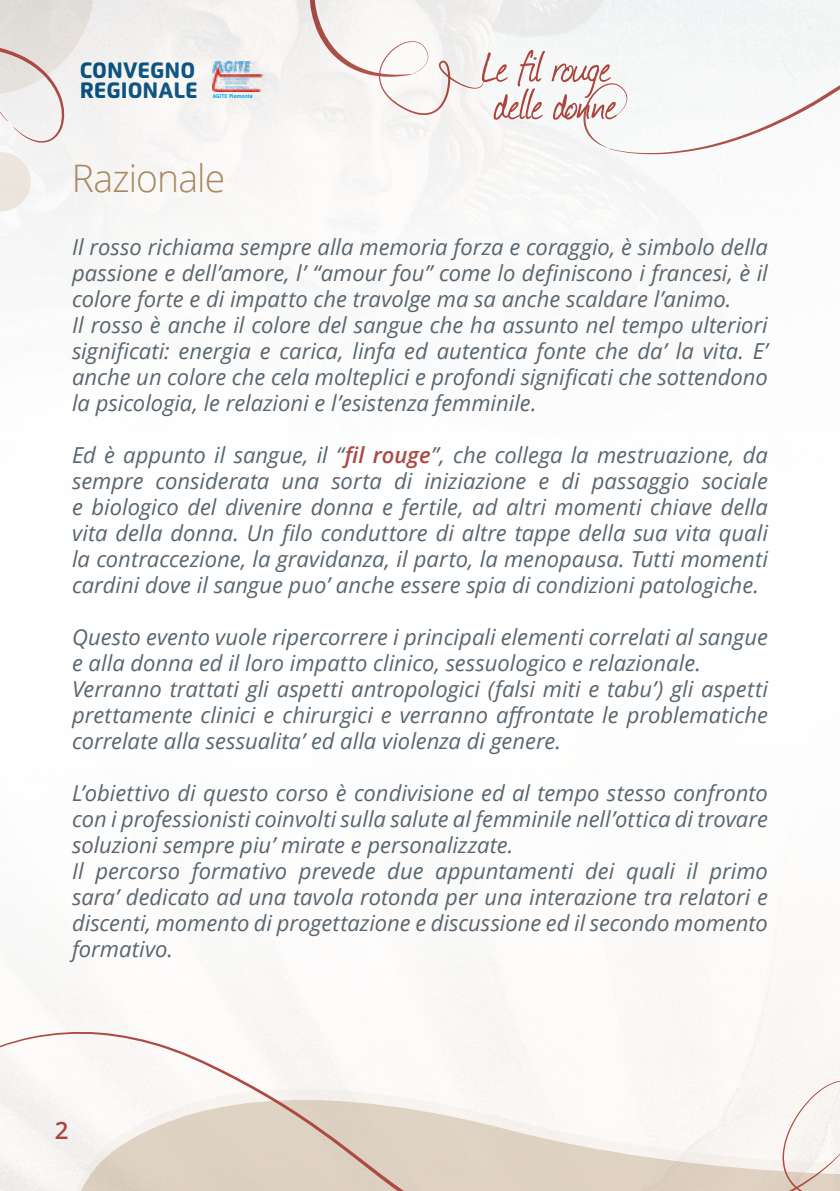
<style>
.page{position:relative;width:840px;height:1191px;background:#fff}
.page>*{position:absolute;margin:0;border:0;box-sizing:border-box;transform-origin:0 0}
.t1{font:50.2px/37.6px "Journal";letter-spacing:-.015em;color:#ab443c}
.t2{font:300 38px "Open Sans";letter-spacing:-.02em;color:#a9895f}
.t3{font:600 24px "Open Sans";color:#ab443c}
.t4{font:800 22.2px/20.4px "Flexo";color:#005283}
.t5{font:italic 22px/26px "Open Sans";color:#5a666f}
.t6{font:700 5.6px "Asap";color:#00b1f3}
.s1{font-weight:600;color:#ac4a43}
</style>
<div class="page">
<img style="left:0;top:0;width:839px;height:1030px">
<svg style="left:94px;top:0;width:460px;height:121px;fill:#f5f3f2"></svg>
<svg style="left:0;top:0;width:94px;height:143px"></svg>
<svg style="left:0;top:1030px;width:839px;height:161px;fill:#f8f5f3"></svg>
<svg style="left:781px;top:1080px;width:58px;height:111px"></svg>
<svg style="left:0;top:152px;width:31px;height:59px"></svg>
<p class="t4" style="left:80px;top:60px;width:120px">CONVEGNO<br>REGIONALE</p>
<p class="t6" style="left:213px;top:93px;width:42px">AGITE Piemonte</p>
<h2 class="t2" style="left:72px;top:152px;width:155px">Razionale</h2>
<h1 class="t1" style="left:481px;top:47px;width:137px">Le fil rouge delle donne</h1>
<p class="t5" style="left:72px;top:233px;width:697px">Il rosso richiama sempre alla memoria forza e coraggio, è simbolo della passione e dell’amore, l’ “amour fou” come lo definiscono i francesi, è il colore forte e di impatto che travolge ma sa anche scaldare l’animo.<br>Il rosso è anche il colore del sangue che ha assunto nel tempo ulteriori significati: energia e carica, linfa ed autentica fonte che da’ la vita. E’ anche un colore che cela molteplici e profondi significati che sottendono la psicologia, le relazioni e l’esistenza femminile.</p>
<p class="t5" style="left:72px;top:441px;width:697px;text-align:justify">Ed è appunto il sangue, il “<span class="s1">fil rouge</span>”, che collega la mestruazione, da sempre considerata una sorta di iniziazione e di passaggio sociale e biologico del divenire donna e fertile, ad altri momenti chiave della vita della donna. Un filo conduttore di altre tappe della sua vita quali la contraccezione, la gravidanza, il parto, la menopausa. Tutti momenti cardini dove il sangue puo’ anche essere spia di condizioni patologiche.</p>
<p class="t5" style="left:72px;top:623px;width:697px">Questo evento vuole ripercorrere i principali elementi correlati al sangue e alla donna ed il loro impatto clinico, sessuologico e relazionale.<br>Verranno trattati gli aspetti antropologici (falsi miti e tabu’) gli aspetti prettamente clinici e chirurgici e verranno affrontate le problematiche correlate alla sessualita’ ed alla violenza di genere.</p>
<p class="t5" style="left:72px;top:779px;width:697px">L’obiettivo di questo corso è condivisione ed al tempo stesso confronto con i professionisti coinvolti sulla salute al femminile nell’ottica di trovare soluzioni sempre piu’ mirate e personalizzate.<br>Il percorso formativo prevede due appuntamenti dei quali il primo sara’ dedicato ad una tavola rotonda per una interazione tra relatori e discenti, momento di progettazione e discussione ed il secondo momento formativo.</p>
<p class="t3" style="left:55px;top:1113px;width:15px">2</p>
</div>
